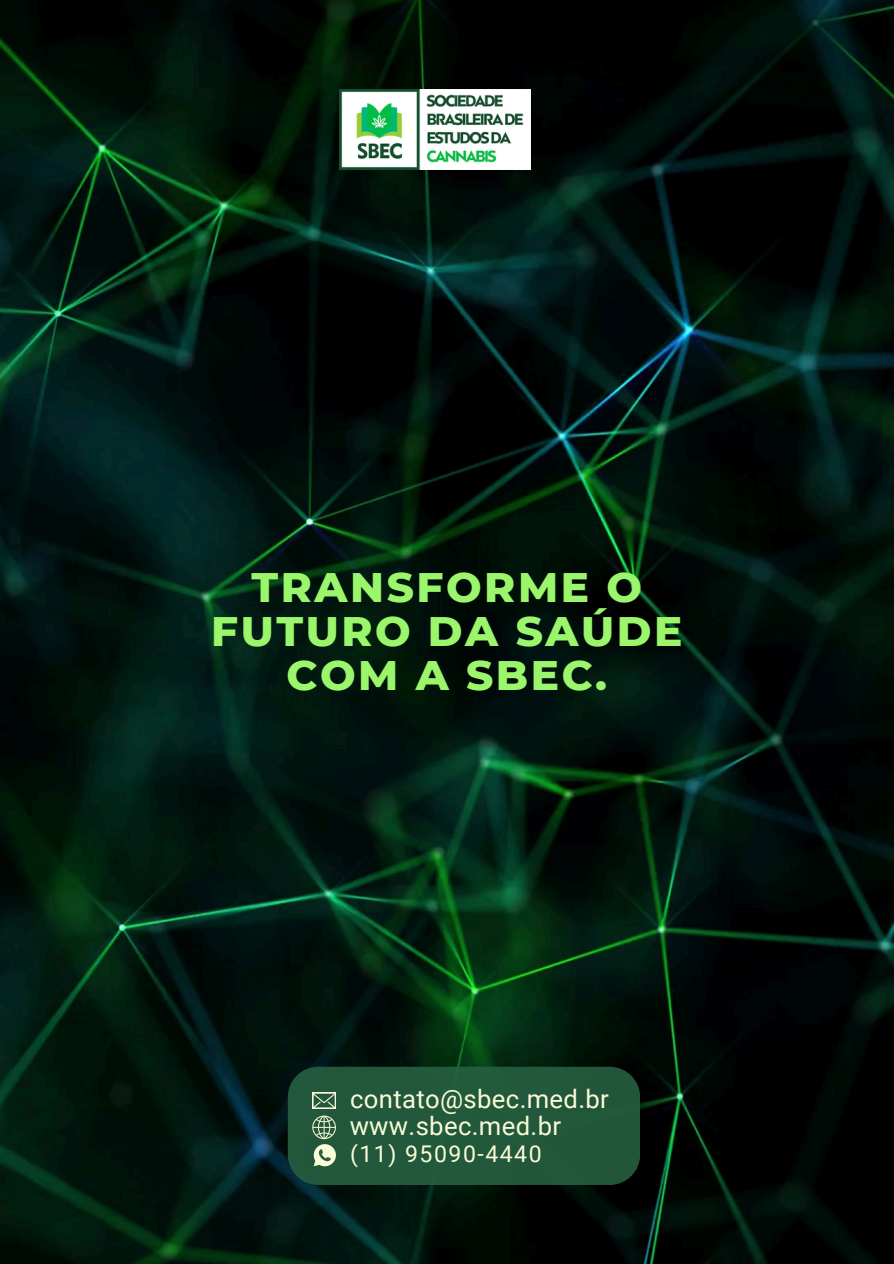
<style>
.page{position:relative;width:894px;height:1264px;background:#fff}
.page>*{position:absolute;margin:0;border:0;box-sizing:border-box;transform-origin:0 0}
.t1{font:800 42.15px/44.1px "Montserrat";letter-spacing:.06em;color:#9bf66b;text-align:center}
.t2{font:25.65px "Roboto";letter-spacing:.015em;color:#fafad8}
.t3{font:23.1px "Roboto";letter-spacing:.065em;color:#fafad8}
</style>
<div class="page">
<img style="left:0;top:0;width:893px;height:1263px">
<img style="left:339px;top:89px;width:191px;height:80px">
<div style="left:288px;top:1066px;width:351px;height:118px;background:#22583b;border-radius:30px"></div>
<svg style="left:312px;top:1115px;width:24px;height:51px"></svg>
<svg style="left:312px;top:1092px;width:24px;height:16px"></svg>
<p class="t1" style="left:211px;top:564px;width:472px">TRANSFORME O<br>FUTURO DA SAÚDE<br>COM A SBEC.</p>
<p class="t2" style="left:350px;top:1084px;width:260px">contato@sbec.med.br</p>
<h1 class="t2" style="left:349px;top:1111px;width:213px">www.sbec.med.br</h1>
<p class="t3" style="left:350px;top:1140px;width:193px">(11) 95090-4440</p>
</div>
